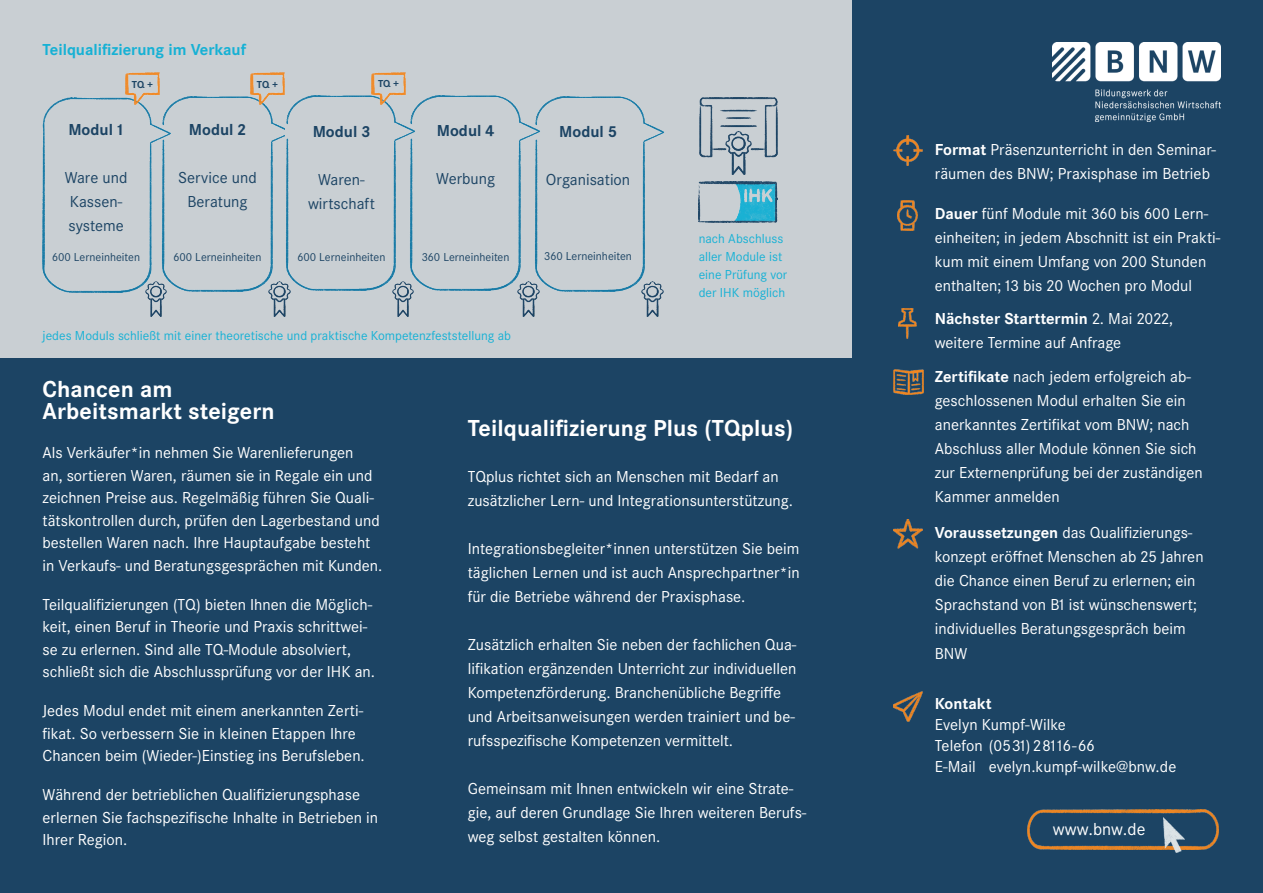
<style>
.page{position:relative;width:1263px;height:893px;background:#1c4464}
.page>*{position:absolute;margin:0;border:0;box-sizing:border-box;transform-origin:0 0}
.t1{font:700 24px/22.5px "Corporate S";letter-spacing:.005em;color:#fff}
.t2{font:18px "Corporate S";letter-spacing:.005em;color:#fff}
.t3{font:16.5px/24px "Corporate S";color:#fff}
.t4{font:16.5px/24px "Corporate S";color:#1c4464;text-align:center}
.t5{font:700 16.5px "Corporate S";color:#1c4464}
.t6{font:700 16.5px "Corporate S";color:#16b1d5}
.t7{font:700 16.5px "Corporate S";color:#fff}
.t8{font:13.5px/18px "Corporate S";color:#16b1d5}
.t9{font:12px "Corporate S";color:#1c4464}
.t10{font:700 10.5px "Corporate S";color:#1c4464}
.s1{font-weight:700}
</style>
<div class="page">
<div style="left:0;top:0;width:851px;height:357px;background:#c9cfd3"></div>
<img style="left:1052px;top:43px;width:168px;height:78px">
<img style="left:1028px;top:810px;width:191px;height:40px">
<img style="left:1164px;top:818px;width:21px;height:34px">
<img style="left:43px;top:98px;width:118px;height:195px">
<img style="left:893px;top:136px;width:30px;height:30px">
<img style="left:898px;top:201px;width:20px;height:29px">
<img style="left:899px;top:309px;width:17px;height:29px">
<img style="left:894px;top:520px;width:28px;height:29px">
<img style="left:893px;top:692px;width:30px;height:30px">
<img style="left:161px;top:91px;width:248px;height:226px">
<img style="left:409px;top:95px;width:125px;height:222px">
<img style="left:534px;top:96px;width:130px;height:221px">
<img style="left:700px;top:98px;width:78px;height:77px">
<img style="left:699px;top:182px;width:78px;height:40px">
<img style="left:146px;top:281px;width:21px;height:35px">
<img style="left:269px;top:281px;width:21px;height:35px">
<img style="left:393px;top:281px;width:21px;height:35px">
<img style="left:518px;top:281px;width:21px;height:35px">
<img style="left:642px;top:281px;width:21px;height:35px">
<img style="left:894px;top:369px;width:29px;height:26px">
<img style="left:126px;top:73px;width:34px;height:32px">
<img style="left:251px;top:73px;width:34px;height:32px">
<img style="left:372px;top:72px;width:34px;height:32px">
<p class="t6" style="left:43px;top:40px;width:205px">Teilqualifizierung im Verkauf</p>
<p class="t10" style="left:132px;top:78px;width:23px">TQ +</p>
<p class="t10" style="left:257px;top:78px;width:23px">TQ +</p>
<p class="t10" style="left:378px;top:78px;width:23px">TQ +</p>
<p class="t5" style="left:68px;top:120px;width:57px">Modul 1</p>
<p class="t4" style="left:65px;top:166px;width:64px;text-align:left">Ware und<br>Kassen&shy;systeme</p>
<p class="t9" style="left:52px;top:250px;width:89px">600 Lerneinheiten</p>
<p class="t5" style="left:189px;top:120px;width:59px">Modul 2</p>
<p class="t4" style="left:178px;top:165px;width:80px">Service und<br>Beratung</p>
<p class="t9" style="left:174px;top:250px;width:89px">600 Lerneinheiten</p>
<p class="t5" style="left:313px;top:122px;width:59px">Modul 3</p>
<p class="t4" style="left:308px;top:167px;width:68px">Waren&shy;wirtschaft</p>
<p class="t9" style="left:297px;top:250px;width:89px">600 Lerneinheiten</p>
<p class="t5" style="left:437px;top:122px;width:59px">Modul 4</p>
<p class="t4" style="left:436px;top:167px;width:60px">Werbung</p>
<p class="t9" style="left:422px;top:250px;width:89px">360 Lerneinheiten</p>
<p class="t5" style="left:559px;top:122px;width:59px">Modul 5</p>
<p class="t4" style="left:546px;top:168px;width:86px">Organisation</p>
<p class="t9" style="left:544px;top:249px;width:89px">360 Lerneinheiten</p>
<p class="t8" style="left:699px;top:230px;width:90px">nach Abschluss aller Module ist eine Prüfung vor der IHK möglich</p>
<p class="t8" style="left:42px;top:327px;width:470px">jedes Moduls schließt mit einer theoretische und praktische Kompetenzfeststellung ab</p>
<h1 class="t1" style="left:43px;top:378px;width:234px">Chancen am<br>Arbeitsmarkt steigern</h1>
<p class="t3" style="left:43px;top:441px;width:341px;line-height:22.5px">Als Verkäufer*in nehmen Sie Warenlieferungen<br>an, sortieren Waren, räumen sie in Regale ein und zeichnen Preise aus. Regelmäßig führen Sie Quali&shy;tätskontrollen durch, prüfen den Lagerbestand und bestellen Waren nach. Ihre Hauptaufgabe besteht in Verkaufs- und Beratungsgesprächen mit Kunden.</p>
<p class="t3" style="left:43px;top:593px;width:334px;line-height:22.5px">Teilqualifizierungen (TQ) bieten Ihnen die Möglich&shy;keit, einen Beruf in Theorie und Praxis schrittwei&shy;se zu erlernen. Sind alle TQ-Module absolviert, schließt sich die Abschlussprüfung vor der IHK an.</p>
<p class="t3" style="left:43px;top:699px;width:324px;line-height:22.5px">Jedes Modul endet mit einem anerkannten Zerti&shy;fikat. So verbessern Sie in kleinen Etappen Ihre<br>Chancen beim (Wieder-)Einstieg ins Berufsleben.</p>
<p class="t3" style="left:43px;top:783px;width:337px;line-height:22.5px">Während der betrieblichen Qualifizierungsphase erlernen Sie fachspezifische Inhalte in Betrieben in<br>Ihrer Region.</p>
<h1 class="t1" style="left:468px;top:417px;width:327px">Teilqualifizierung Plus (TQplus)</h1>
<p class="t3" style="left:468px;top:465px;width:327px">TQplus richtet sich an Menschen mit Bedarf an zusätzlicher Lern- und Integrationsunterstützung.</p>
<p class="t3" style="left:468px;top:537px;width:333px;text-align:justify">Integrationsbegleiter*innen unterstützen Sie beim täglichen Lernen und ist auch Ansprechpartner*in für die Betriebe während der Praxisphase.</p>
<p class="t3" style="left:468px;top:633px;width:330px">Zusätzlich erhalten Sie neben der fachlichen Qua&shy;lifikation ergänzenden Unterricht zur individuellen Kompetenzförderung. Branchenübliche Begriffe und Arbeitsanweisungen werden trainiert und be&shy;rufsspezifische Kompetenzen vermittelt.</p>
<p class="t3" style="left:468px;top:777px;width:340px">Gemeinsam mit Ihnen entwickeln wir eine Strate&shy;gie, auf deren Grundlage Sie Ihren weiteren Berufs&shy;weg selbst gestalten können.</p>
<p class="t3" style="left:935px;top:138px;width:283px"><span class="s1">Format</span> Präsenzunterricht in den Seminar&shy;räumen des BNW; Praxisphase im Betrieb</p>
<p class="t3" style="left:935px;top:202px;width:287px"><span class="s1">Dauer</span> fünf Module mit 360 bis 600 Lern&shy;einheiten; in jedem Abschnitt ist ein Prakti&shy;kum mit einem Umfang von 200 Stunden enthalten; 13 bis 20 Wochen pro Modul</p>
<p class="t3" style="left:935px;top:306px;width:240px"><span class="s1">Nächster Starttermin</span> 2. Mai 2022, weitere Termine auf Anfrage</p>
<p class="t3" style="left:935px;top:365px;width:269px"><span class="s1">Zertifikate</span> nach jedem erfolgreich ab&shy;geschlossenen Modul erhalten Sie ein anerkanntes Zertifikat vom BNW; nach Abschluss aller Module können Sie sich zur Externenprüfung bei der zuständigen Kammer anmelden</p>
<p class="t3" style="left:935px;top:521px;width:270px"><span class="s1">Voraussetzungen</span> das Qualifizierungs&shy;konzept eröffnet Menschen ab 25 Jahren die Chance einen Beruf zu erlernen; ein Sprachstand von B1 ist wünschenswert; individuelles Beratungsgespräch beim BNW</p>
<p class="t7" style="left:935px;top:694px;width:58px">Kontakt</p>
<p class="t3" style="left:935px;top:714px;width:243px;line-height:21.3px">Evelyn Kumpf-Wilke<br>Telefon (0531) 28116-66<br>E-Mail evelyn.kumpf-wilke@bnw.de</p>
<p class="t2" style="left:1053px;top:819px;width:94px">www.bnw.de</p>
</div>
